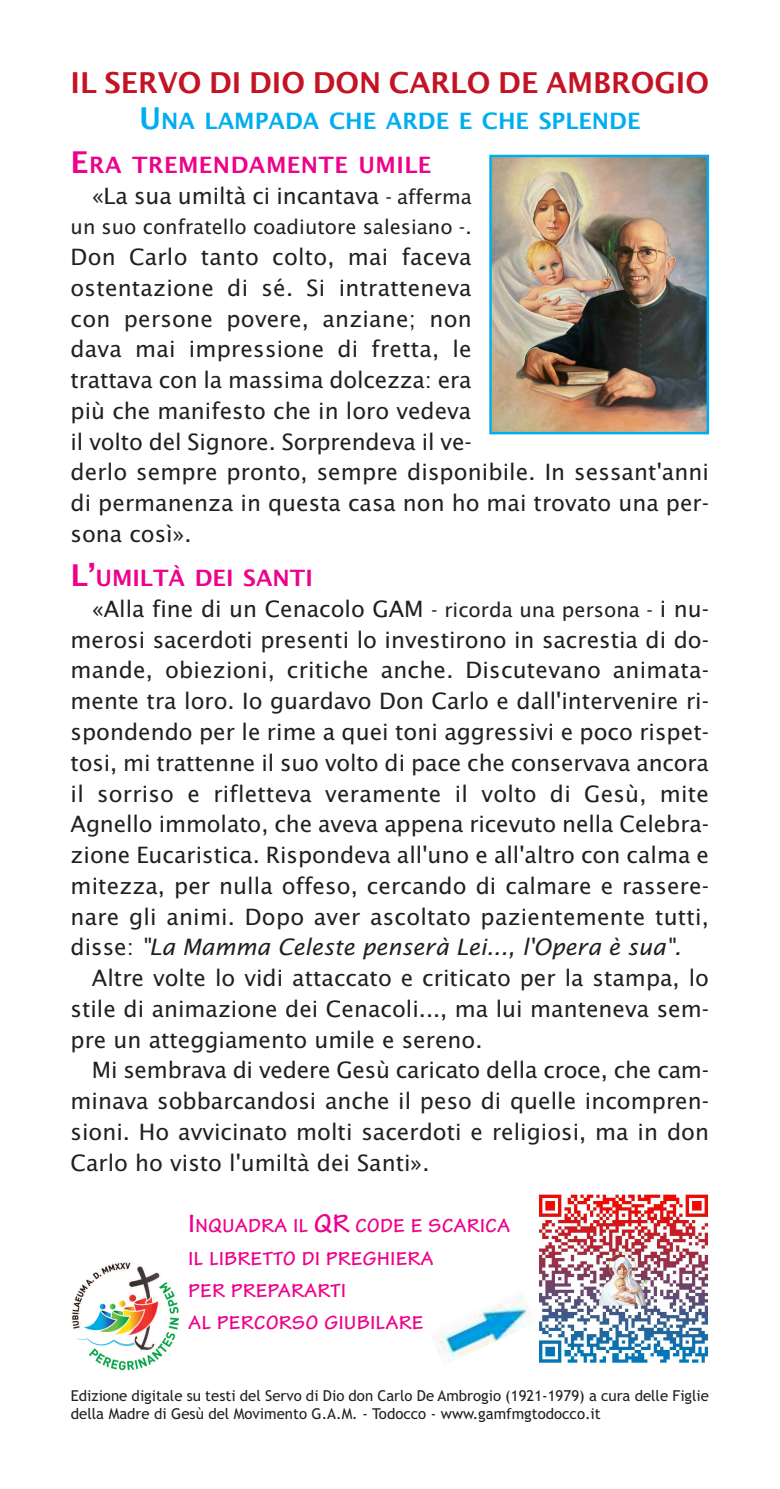
<style>
.page{position:relative;width:780px;height:1489px;background:#fff}
.page>*{position:absolute;margin:0;border:0;box-sizing:border-box;transform-origin:0 0}
.t1{font:600 28.75px "Lucida Sans";letter-spacing:-.005em;color:#c41324}
.t2{font:22.5px/30.8px "Lucida Sans";color:#231f20}
.t3{font:600 22.5px/44.2px "Lucida Sans";color:#00aeef}
.t4{font:italic 22.5px "Lucida Sans";color:#231f20}
.t5{font:600 22.5px "Lucida Sans";color:#ed028c}
.t6{font:700 20.25px/32.2px "Tekton Pro";letter-spacing:.035em;color:#ed028c}
.t7{font:20px "Lucida Sans";color:#231f20}
.t8{font:15px/18px "Trebuchet MS";color:#231f20}
.s1{font-size:30px}
.s2{font-size:30px;color:#ed028c}
.s3{color:#ed028c}
.s4{font-size:20px}
.s5{font-style:normal}
.s6{font-size:27px}
</style>
<div class="page">
<img style="left:492px;top:158px;width:214px;height:273px">
<div style="left:489px;top:155px;width:220px;height:279px;border:2px solid #00aeef"></div>
<img style="left:538px;top:1194px;width:171px;height:170px">
<img style="left:71px;top:1261px;width:108px;height:109px">
<img style="left:432px;top:1294px;width:102px;height:71px">
<p class="t1" style="left:71px;top:66px;width:640px">IL SERVO DI DIO DON CARLO DE AMBROGIO</p>
<p class="t3" style="left:71px;top:99px;width:571px;text-indent:68px"><span class="s1">U</span>NA LAMPADA CHE ARDE E CHE SPLENDE<br><span class="s2">E</span><span class="s3">RA TREMENDAMENTE UMILE</span></p>
<p class="t2" style="left:92px;top:180px;width:381px">«La sua umiltà ci incantava <span class="s4">- afferma</span></p>
<p class="t7" style="left:71px;top:216px;width:402px">un suo confratello coadiutore salesiano -.</p>
<p class="t2" style="left:71px;top:242px;width:640px">Don Carlo tanto colto, mai faceva<br>ostentazione di sé. Si intratteneva<br>con persone povere, anziane; non<br>dava mai impressione di fretta, le<br>trattava con la massima dolcezza: era<br>più che manifesto che in loro vedeva<br>il volto del Signore. Sorprendeva il ve-<br>derlo sempre pronto, sempre disponibile. In sessant'anni di permanenza in questa casa non ho mai trovato una per&shy;sona così».</p>
<p class="t5" style="left:71px;top:565px;width:244px"><span class="s1">L’</span>UMILTÀ DEI SANTI</p>
<p class="t2" style="left:92px;top:593px;width:618px">«Alla fine di un Cenacolo GAM <span class="s4">- ricorda una persona -</span> i nu-</p>
<p class="t2" style="left:71px;top:624px;width:640px">merosi sacerdoti presenti lo investirono in sacrestia di do-</p>
<p class="t2" style="left:71px;top:655px;width:640px">mande, obiezioni, critiche anche. Discutevano animata-</p>
<p class="t2" style="left:71px;top:686px;width:640px">mente tra loro. Io guardavo Don Carlo e dall'intervenire ri-</p>
<p class="t2" style="left:71px;top:716px;width:640px">spondendo per le rime a quei toni aggressivi e poco rispet-</p>
<p class="t2" style="left:71px;top:747px;width:640px">tosi, mi trattenne il suo volto di pace che conservava ancora</p>
<p class="t2" style="left:71px;top:778px;width:640px">il sorriso e rifletteva veramente il volto di Gesù, mite</p>
<p class="t2" style="left:71px;top:809px;width:640px">Agnello immolato, che aveva appena ricevuto nella Celebra-</p>
<p class="t2" style="left:71px;top:839px;width:640px">zione Eucaristica. Rispondeva all'uno e all'altro con calma e</p>
<p class="t2" style="left:71px;top:870px;width:640px">mitezza, per nulla offeso, cercando di calmare e rassere-</p>
<p class="t2" style="left:71px;top:901px;width:640px">nare gli animi. Dopo aver ascoltato pazientemente tutti,</p>
<p class="t4" style="left:71px;top:934px;width:612px"><span class="s5">disse:</span> "La Mamma Celeste penserà Lei..., l'Opera è sua".</p>
<p class="t2" style="left:92px;top:962px;width:618px">Altre volte lo vidi attaccato e criticato per la stampa, lo</p>
<p class="t2" style="left:71px;top:993px;width:640px">stile di animazione dei Cenacoli..., ma lui manteneva sem-</p>
<p class="t2" style="left:71px;top:1024px;width:413px">pre un atteggiamento umile e sereno.</p>
<p class="t2" style="left:92px;top:1055px;width:618px">Mi sembrava di vedere Gesù caricato della croce, che cam-</p>
<p class="t2" style="left:71px;top:1085px;width:640px">minava sobbarcandosi anche il peso di quelle incompren-</p>
<p class="t2" style="left:71px;top:1116px;width:640px">sioni. Ho avvicinato molti sacerdoti e religiosi, ma in don</p>
<p class="t2" style="left:71px;top:1147px;width:360px">Carlo ho visto l'umiltà dei Santi».</p>
<p class="t6" style="left:188px;top:1212px;width:323px"><span class="s6">I</span>NQUADRA IL <span class="s6">QR</span> CODE E SCARICA<br>IL LIBRETTO DI PREGHIERA<br>PER PREPARARTI<br>AL PERCORSO GIUBILARE</p>
<p class="t8" style="left:71px;top:1386px;width:639px">Edizione digitale su testi del Servo di Dio don Carlo De Ambrogio (1921-1979) a cura delle Figlie della Madre di Gesù del Movimento G.A.M. - Todocco - www.gamfmgtodocco.it</p>
</div>
